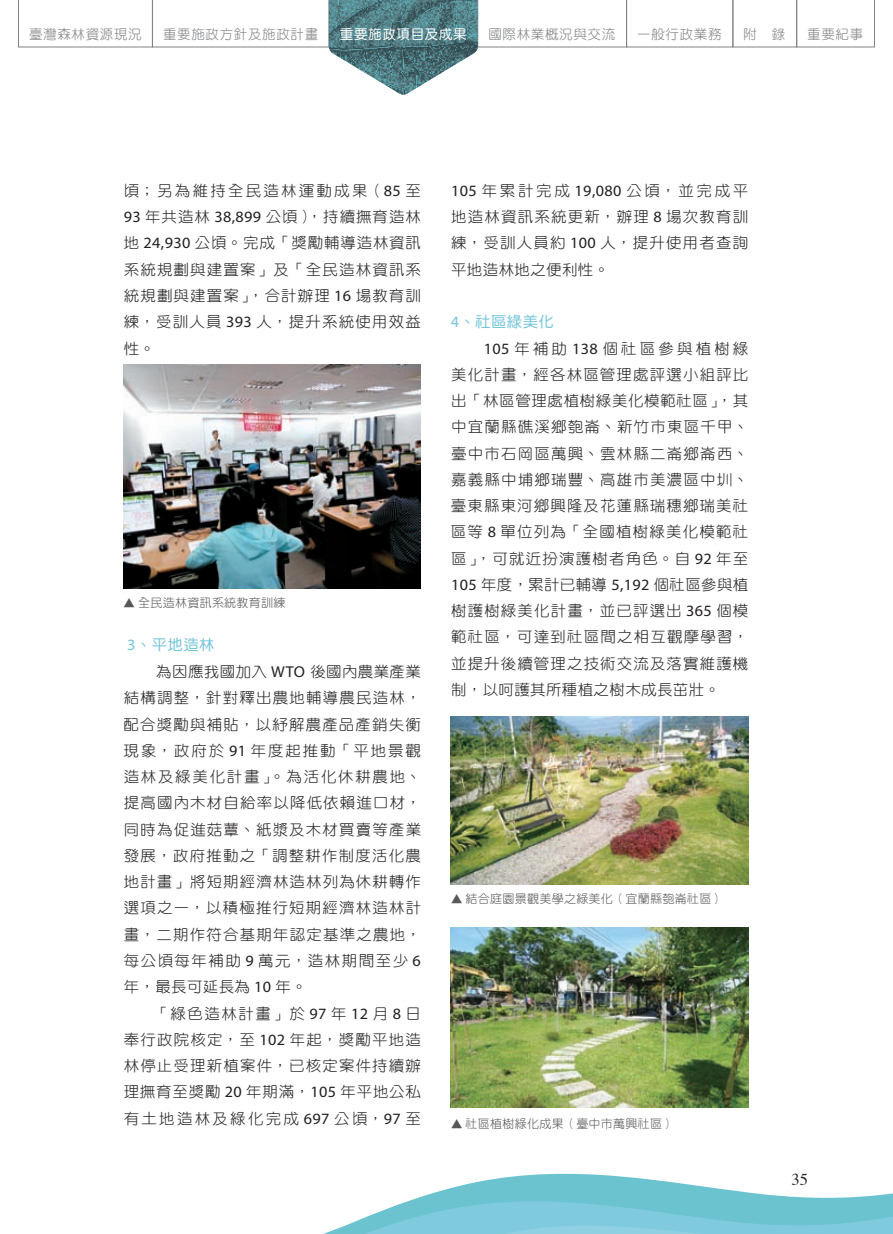
<style>
.page{position:relative;width:893px;height:1234px;background:#fff}
.page>*{position:absolute;margin:0;border:0;box-sizing:border-box;transform-origin:0 0}
.t1{font:16.5px "Times";color:#231f20}
.t2{font:15px/26.2px "DF Yuan Std W3";letter-spacing:.075em;color:#231f20;text-align:justify}
.t3{font:15px "DF Yuan Std W5";letter-spacing:.025em;color:#74c5dc}
.t4{font:13.5px "DF Yuan Std W3";letter-spacing:.05em;color:#808285}
.t5{font:13.5px "DF Yuan Std W5";letter-spacing:.05em;color:#fff}
.t6{font:12px "DF Yuan Std W3";letter-spacing:.025em;color:#57585a}
.s1{font-family:"Myriad Pro";font-size:15.75px}
</style>
<div class="page">
<img style="left:123px;top:365px;width:298px;height:223px">
<img style="left:451px;top:716px;width:297px;height:167px">
<img style="left:451px;top:927px;width:297px;height:180px">
<svg style="left:326px;top:1173px;width:567px;height:60px"></svg>
<svg style="left:18px;top:0;width:857px;height:48px"></svg>
<img style="left:329px;top:0;width:149px;height:95px">
<p class="t4" style="left:29px;top:27px;width:114px">臺灣森林資源現況</p>
<p class="t4" style="left:163px;top:27px;width:157px">重要施政方針及施政計畫</p>
<p class="t5" style="left:340px;top:27px;width:128px">重要施政項目及成果</p>
<p class="t4" style="left:488px;top:27px;width:128px">國際林業概況與交流</p>
<p class="t4" style="left:637px;top:27px;width:86px">一般行政業務</p>
<p class="t4" style="left:743px;top:27px;width:43px">附 錄</p>
<p class="t4" style="left:807px;top:27px;width:58px">重要紀事</p>
<p class="t2" style="left:124px;top:177px;width:299px">頃；另為維持全民造林運動成果（<span class="s1">85</span> 至<span class="s1">93</span> 年共造林 <span class="s1">38,899</span> 公頃），持續撫育造林地 <span class="s1">24,930</span> 公頃。完成「獎勵輔導造林資訊系統規劃與建置案」及「全民造林資訊系統規劃與建置案」，合計辦理 <span class="s1">16</span> 場教育訓練，受訓人員 <span class="s1">393</span> 人，提升系統使用效益性。</p>
<p class="t6" style="left:123px;top:596px;width:164px">▲ 全民造林資訊系統教育訓練</p>
<p class="t3" style="left:127px;top:636px;width:89px"><span class="s1">3</span>、平地造林</p>
<p class="t2" style="left:124px;top:658px;width:299px;text-indent:33px">為因應我國加入 <span class="s1">WTO</span> 後國內農業產業結構調整，針對釋出農地輔導農民造林，配合獎勵與補貼，以紓解農產品產銷失衡現象，政府於 <span class="s1">91</span> 年度起推動「平地景觀造林及綠美化計畫」。為活化休耕農地、提高國內木材自給率以降低依賴進口材，同時為促進菇蕈、紙漿及木材買賣等產業發展，政府推動之「調整耕作制度活化農地計畫」將短期經濟林造林列為休耕轉作選項之一，以積極推行短期經濟林造林計畫，二期作符合基期年認定基準之農地，每公頃每年補助 <span class="s1">9</span> 萬元，造林期間至少 <span class="s1">6</span>年，最長可延長為 <span class="s1">10</span> 年。</p>
<p class="t2" style="left:124px;top:999px;width:299px;text-indent:30px">「綠色造林計畫」於 <span class="s1">97</span> 年 <span class="s1">12</span> 月 <span class="s1">8</span> 日奉行政院核定，至 <span class="s1">102</span> 年起，獎勵平地造林停止受理新植案件，已核定案件持續辦理撫育至獎勵 <span class="s1">20</span> 年期滿，<span class="s1">105</span> 年平地公私有土地造林及綠化完成 <span class="s1">697</span> 公頃，<span class="s1">97</span> 至</p>
<p class="t2" style="left:451px;top:177px;width:299px"><span class="s1">105</span> 年累計完成 <span class="s1">19,080</span> 公頃，並完成平地造林資訊系統更新，辦理 <span class="s1">8</span> 場次教育訓練，受訓人員約 <span class="s1">100</span> 人，提升使用者查詢平地造林地之便利性。</p>
<p class="t3" style="left:451px;top:313px;width:105px"><span class="s1">4</span>、社區綠美化</p>
<p class="t2" style="left:451px;top:334px;width:299px;text-indent:33px"><span class="s1">105</span> 年補助 <span class="s1">138</span> 個社區參與植樹綠美化計畫，經各林區管理處評選小組評比出「林區管理處植樹綠美化模範社區」，其中宜蘭縣礁溪鄉匏崙、新竹市東區千甲、臺中市石岡區萬興、雲林縣二崙鄉崙西、嘉義縣中埔鄉瑞豐、高雄市美濃區中圳、臺東縣東河鄉興隆及花蓮縣瑞穗鄉瑞美社區等 <span class="s1">8</span> 單位列為「全國植樹綠美化模範社區」，可就近扮演護樹者角色。自 <span class="s1">92</span> 年至<span class="s1">105</span> 年度，累計已輔導 <span class="s1">5,192</span> 個社區參與植樹護樹綠美化計畫，並已評選出 <span class="s1">365</span> 個模範社區，可達到社區間之相互觀摩學習，並提升後續管理之技術交流及落實維護機制，以呵護其所種植之樹木成長茁壯。</p>
<p class="t6" style="left:451px;top:892px;width:274px">▲ 結合庭園景觀美學之綠美化（宜蘭縣匏崙社區）</p>
<p class="t6" style="left:451px;top:1116px;width:225px">▲ 社區植樹綠化成果（臺中市萬興社區）</p>
<p class="t1" style="left:791px;top:1163px;width:18px">35</p>
</div>
